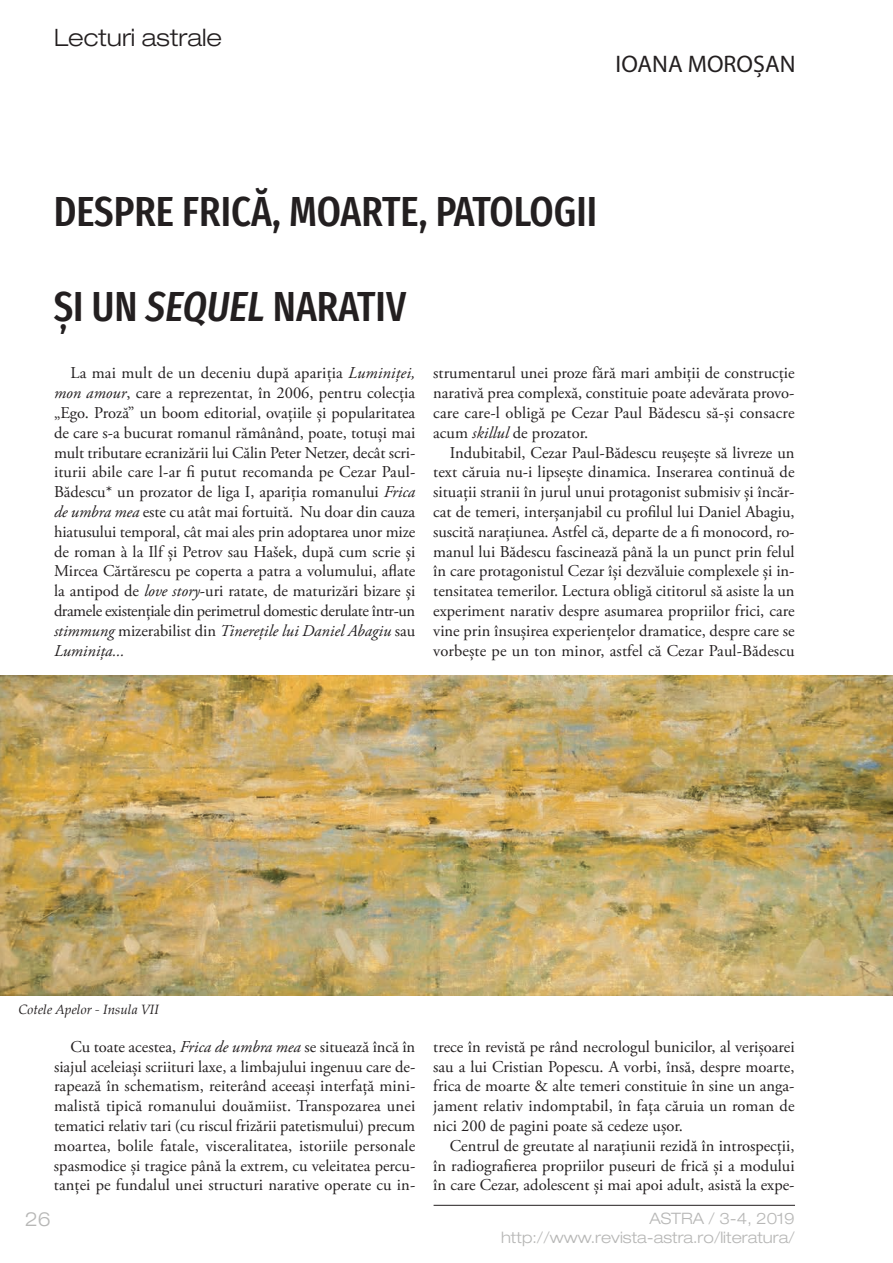
<style>
.page{position:relative;width:893px;height:1263px;background:#fff}
.page>*{position:absolute;margin:0;border:0;box-sizing:border-box;transform-origin:0 0}
.t1{font:500 42px "Fira Sans Compressed";color:#231f20}
.t2{font:300 expanded 24px "Helvetica Neue LT Pro";color:#231f20}
.t3{font:24px "Myriad Pro";color:#231f20}
.t4{font:300 expanded 19.5px "Helvetica Neue LT Pro";color:#b7b7b6}
.t5{font:16.5px/19.8px "Adobe Garamond Pro";color:#231f20;text-align:justify}
.t6{font:300 expanded 15.75px/18.9px "Helvetica Neue LT Pro";color:#b7b7b6;text-align:right}
.t7{font:italic 13.5px "Palatino Linotype";color:#231f20}
.s1{font-style:italic}
</style>
<div class="page">
<hr style="left:434px;top:1205px;width:361px;height:1px;background:#231f20">
<img style="left:0;top:675px;width:893px;height:321px">
<h2 class="t2" style="left:54px;top:28px;width:169px">Lecturi astrale</h2>
<h2 class="t3" style="left:616px;top:55px;width:181px">IOANA MOROȘAN</h2>
<h1 class="t1" style="left:54px;top:195px;width:545px">DESPRE FRICĂ, MOARTE, PATOLOGII</h1>
<h1 class="t1" style="left:54px;top:289px;width:354px">ȘI UN <span class="s1">SEQUEL</span> NARATIV</h1>
<p class="t5" style="left:54px;top:365px;width:363px;text-indent:16px">La mai mult de un deceniu după apariția <span class="s1">Luminiței, mon amour</span>, care a reprezentat, în 2006, pentru colecția „Ego. Proză” un boom editorial, ovațiile și popularitatea de care s-a bucurat romanul rămânând, poate, totuși mai mult tributare ecranizării lui Călin Peter Netzer, decât scri&shy;iturii abile care l-ar fi putut recomanda pe Cezar Paul-Bădescu* un prozator de liga I, apariția romanului <span class="s1">Frica de umbra mea</span> este cu atât mai fortuită. Nu doar din cauza hiatusului temporal, cât mai ales prin adoptarea unor mize de roman à la Ilf și Petrov sau Hašek, după cum scrie și Mircea Cărtărescu pe coperta a patra a volumului, aflate la antipod de <span class="s1">love story</span>-uri ratate, de maturizări bizare și dramele existențiale din perimetrul domestic derulate într-un <span class="s1">stimmung</span> mizerabilist din <span class="s1">Tinerețile lui Daniel Abagiu</span> sau <span class="s1">Luminița...</span></p>
<p class="t5" style="left:433px;top:365px;width:363px">strumentarul unei proze fără mari ambiții de construcție narativă prea complexă, constituie poate adevărata provo&shy;care care-l obligă pe Cezar Paul Bădescu să-și consacre acum <span class="s1">skillul</span> de prozator.</p>
<p class="t5" style="left:433px;top:444px;width:363px;text-indent:16px">Indubitabil, Cezar Paul-Bădescu reușește să livreze un text căruia nu-i lipsește dinamica. Inserarea continuă de situații stranii în jurul unui protagonist submisiv și încăr&shy;cat de temeri, interșanjabil cu profilul lui Daniel Abagiu, suscită narațiunea. Astfel că, departe de a fi monocord, ro&shy;manul lui Bădescu fascinează până la un punct prin felul în care protagonistul Cezar își dezvăluie complexele și in&shy;tensitatea temerilor. Lectura obligă cititorul să asiste la un experiment narativ despre asumarea propriilor frici, care vine prin însușirea experiențelor dramatice, despre care se vorbește pe un ton minor, astfel că Cezar Paul-Bădescu</p>
<p class="t7" style="left:19px;top:1004px;width:142px">Cotele Apelor - Insula VII</p>
<p class="t5" style="left:54px;top:1038px;width:363px;text-indent:17px">Cu toate acestea, <span class="s1">Frica de umbra mea</span> se situează încă în siajul aceleiași scriituri laxe, a limbajului ingenuu care de&shy;rapează în schematism, reiterând aceeași interfață mini&shy;malistă tipică romanului douămiist. Transpozarea unei tematici relativ tari (cu riscul frizării patetismului) precum moartea, bolile fatale, visceralitatea, istoriile personale spasmodice și tragice până la extrem, cu veleitatea percu&shy;tanței pe fundalul unei structuri narative operate cu in-</p>
<p class="t4" style="left:25px;top:1212px;width:28px">26</p>
<p class="t5" style="left:433px;top:1038px;width:363px">trece în revistă pe rând necrologul bunicilor, al verișoarei sau a lui Cristian Popescu. A vorbi, însă, despre moarte, frica de moarte &amp; alte temeri constituie în sine un anga&shy;jament relativ indomptabil, în fața căruia un roman de nici 200 de pagini poate să cedeze ușor.</p>
<p class="t5" style="left:433px;top:1137px;width:363px;text-indent:16px">Centrul de greutate al narațiunii rezidă în introspecții, în radiografierea propriilor puseuri de frică și a modului în care Cezar, adolescent și mai apoi adult, asistă la expe-</p>
<p class="t6" style="left:501px;top:1210px;width:295px">ASTRA / 3-4, 2019 http://www.revista-astra.ro/literatura/</p>
</div>
